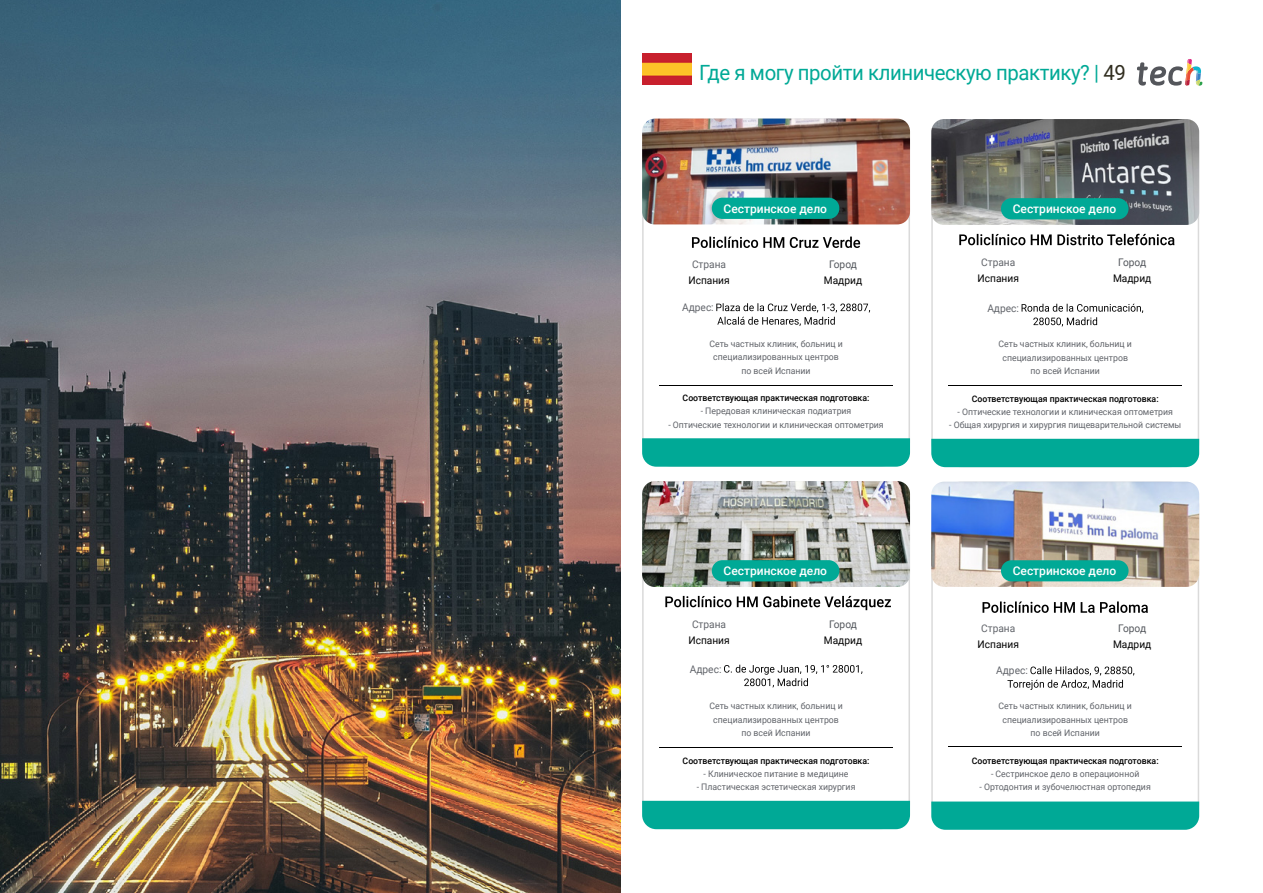
<style>
.page{position:relative;width:1263px;height:893px;background:#fff}
.page>*{position:absolute;margin:0;border:0;box-sizing:border-box;transform-origin:0 0}
.t1{font:21px "Roboto";letter-spacing:-.02em;color:#00a996}
.t2{font:500 12px "Roboto";color:#fff}
.t3{font:10.5px "Roboto";color:#000}
.t4{font:10.5px "Roboto";color:#61646a}
.t5{font:10.5px "Roboto";letter-spacing:-.015em;color:#52555b}
.t6{font:9px/13.5px "Roboto";color:#61646a;text-align:center}
.t7{font:500 9px "Roboto";color:#000}
.s1{color:#312e20}
</style>
<div class="page">
<img style="left:642px;top:54px;width:49px;height:30px">
<svg style="left:1137px;top:59px;width:65px;height:27px"></svg>
<svg style="left:642px;top:118px;width:269px;height:325px"></svg>
<img style="left:642px;top:119px;width:268px;height:105px">
<div style="left:712px;top:198px;width:127px;height:21px;background:#00a996;border-radius:11px"></div>
<svg style="left:642px;top:438px;width:268px;height:29px;background:#07ab99"></svg>
<hr style="left:659px;top:385px;width:234px;height:1px;background:#000">
<svg style="left:692px;top:237px;width:168px;height:11px"></svg>
<svg style="left:716px;top:303px;width:154px;height:23px"></svg>
<svg style="left:931px;top:130px;width:269px;height:338px"></svg>
<img style="left:931px;top:119px;width:268px;height:106px">
<div style="left:1001px;top:198px;width:127px;height:21px;background:#00a996;border-radius:11px"></div>
<div style="left:931px;top:439px;width:268px;height:28px;background:#00a996"></div>
<hr style="left:948px;top:385px;width:234px;height:1px;background:#000">
<svg style="left:959px;top:234px;width:215px;height:11px"></svg>
<svg style="left:1021px;top:304px;width:122px;height:23px"></svg>
<svg style="left:642px;top:517px;width:269px;height:313px"></svg>
<img style="left:642px;top:481px;width:268px;height:106px">
<div style="left:712px;top:560px;width:127px;height:21px;background:#00a996;border-radius:11px"></div>
<div style="left:642px;top:801px;width:268px;height:28px;background:#00a996"></div>
<hr style="left:659px;top:747px;width:234px;height:1px;background:#000">
<svg style="left:665px;top:596px;width:226px;height:14px"></svg>
<svg style="left:724px;top:665px;width:138px;height:22px"></svg>
<svg style="left:931px;top:481px;width:269px;height:337px"></svg>
<img style="left:931px;top:482px;width:268px;height:105px">
<div style="left:1001px;top:560px;width:127px;height:21px;background:#00a996;border-radius:11px"></div>
<svg style="left:931px;top:801px;width:268px;height:29px;background:#09ac99"></svg>
<hr style="left:948px;top:746px;width:234px;height:1px;background:#000">
<svg style="left:982px;top:601px;width:166px;height:12px"></svg>
<svg style="left:1007px;top:666px;width:127px;height:24px"></svg>
<img style="left:0;top:0;width:621px;height:893px">
<h1 class="t1" style="left:699px;top:57px;width:428px">Где я могу пройти клиническую практику? | <span class="s1">49</span></h1>
<h2 class="t2" style="left:723px;top:200px;width:105px">Сестринское дело</h2>
<h2 class="t2" style="left:1013px;top:201px;width:105px">Сестринское дело</h2>
<p class="t4" style="left:692px;top:257px;width:36px">Страна</p>
<p class="t3" style="left:688px;top:273px;width:43px">Испания</p>
<p class="t5" style="left:829px;top:257px;width:29px">Город</p>
<p class="t3" style="left:824px;top:273px;width:40px">Мадрид</p>
<p class="t4" style="left:981px;top:255px;width:36px">Страна</p>
<p class="t3" style="left:977px;top:271px;width:43px">Испания</p>
<p class="t5" style="left:1118px;top:255px;width:29px">Город</p>
<p class="t3" style="left:1113px;top:271px;width:40px">Мадрид</p>
<p class="t4" style="left:682px;top:300px;width:33px">Адрес:</p>
<p class="t6" style="left:709px;top:336px;width:135px">Сеть частных клиник, больниц и специализированных центров по всей Испании</p>
<p class="t7" style="left:683px;top:391px;width:188px">Соответствующая практическая подготовка:</p>
<p class="t6" style="left:701px;top:404px;width:152px">- Передовая клиническая подиатрия</p>
<p class="t6" style="left:668px;top:417px;width:217px">- Оптические технологии и клиническая оптометрия</p>
<p class="t4" style="left:987px;top:300px;width:33px">Адрес:</p>
<p class="t6" style="left:998px;top:337px;width:135px">Сеть частных клиник, больниц и специализированных центров по всей Испании</p>
<p class="t7" style="left:972px;top:392px;width:188px">Соответствующая практическая подготовка:</p>
<p class="t6" style="left:957px;top:404px;width:217px">- Оптические технологии и клиническая оптометрия</p>
<p class="t6" style="left:949px;top:418px;width:234px">- Общая хирургия и хирургия пищеварительной системы</p>
<h2 class="t2" style="left:723px;top:563px;width:105px">Сестринское дело</h2>
<h2 class="t2" style="left:1013px;top:563px;width:105px">Сестринское дело</h2>
<p class="t4" style="left:692px;top:617px;width:36px">Страна</p>
<p class="t3" style="left:688px;top:633px;width:43px">Испания</p>
<p class="t5" style="left:829px;top:617px;width:29px">Город</p>
<p class="t3" style="left:824px;top:633px;width:40px">Мадрид</p>
<p class="t4" style="left:981px;top:621px;width:36px">Страна</p>
<p class="t3" style="left:977px;top:637px;width:43px">Испания</p>
<p class="t5" style="left:1118px;top:621px;width:29px">Город</p>
<p class="t3" style="left:1113px;top:637px;width:40px">Мадрид</p>
<p class="t4" style="left:690px;top:661px;width:33px">Адрес:</p>
<p class="t6" style="left:709px;top:699px;width:135px">Сеть частных клиник, больниц и специализированных центров по всей Испании</p>
<p class="t7" style="left:683px;top:754px;width:188px">Соответствующая практическая подготовка:</p>
<p class="t6" style="left:704px;top:766px;width:146px">- Клиническое питание в медицине</p>
<p class="t6" style="left:697px;top:780px;width:160px">- Пластическая эстетическая хирургия</p>
<p class="t4" style="left:996px;top:663px;width:33px">Адрес:</p>
<p class="t6" style="left:998px;top:699px;width:135px">Сеть частных клиник, больниц и специализированных центров по всей Испании</p>
<p class="t7" style="left:972px;top:754px;width:188px">Соответствующая практическая подготовка:</p>
<p class="t6" style="left:991px;top:767px;width:150px">- Сестринское дело в операционной</p>
<p class="t6" style="left:979px;top:780px;width:173px">- Ортодонтия и зубочелюстная ортопедия</p>
</div>
